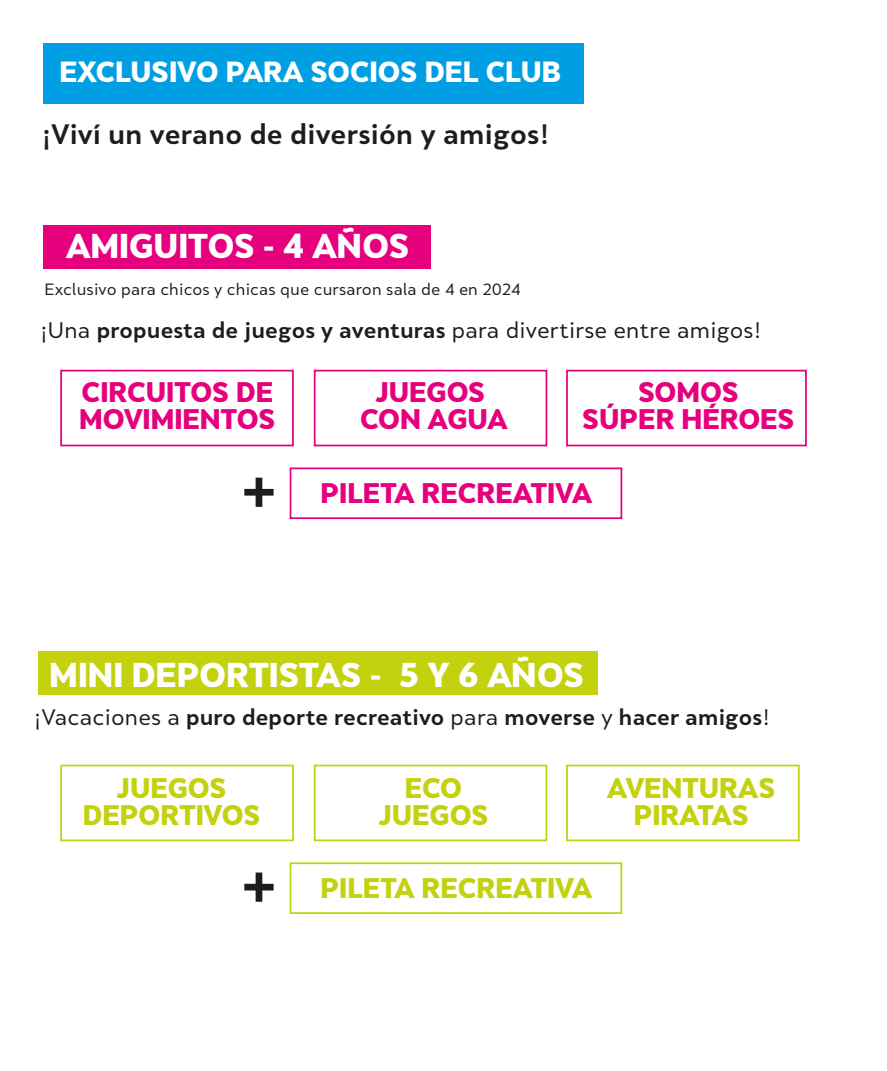
<style>
.page{position:relative;width:887px;height:1071px;background:#fff}
.page>*{position:absolute;margin:0;border:0;box-sizing:border-box;transform-origin:0 0}
.t1{font:900 32.2px "Skola Sans";color:#fff}
.t2{font:900 27.3px "Skola Sans";color:#fff}
.t3{font:900 26.6px/27.3px "Skola Sans";color:#e6007d;text-align:center}
.t4{font:900 26.6px/27.3px "Skola Sans";color:#c4d10f;text-align:center}
.t5{font:700 26.25px "Skola Sans";letter-spacing:.005em;color:#1d1d1b}
.t6{font:700 21px "Skola Sans";letter-spacing:.005em;color:#1d1d1b}
.t7{font:21px "Skola Sans";letter-spacing:.005em;color:#1d1d1b}
.t8{font:15.22px "Skola Sans";letter-spacing:.005em;color:#1d1d1b}
.s1{font-weight:700}
.s2{font-size:53.38px;color:#1d1d1b}
.s3{font-weight:400}
</style>
<div class="page">
<div style="left:566px;top:370px;width:240px;height:76px;border:2px solid #e6007d"></div>
<div style="left:314px;top:370px;width:233px;height:76px;border:2px solid #e6007d"></div>
<div style="left:60px;top:370px;width:234px;height:76px;border:2px solid #e6007d"></div>
<div style="left:289px;top:467px;width:333px;height:52px;border:2px solid #e6007d"></div>
<div style="left:566px;top:765px;width:233px;height:76px;border:2px solid #c4d10f"></div>
<div style="left:314px;top:765px;width:233px;height:76px;border:2px solid #c4d10f"></div>
<div style="left:60px;top:765px;width:234px;height:76px;border:2px solid #c4d10f"></div>
<div style="left:289px;top:862px;width:333px;height:52px;border:2px solid #c4d10f"></div>
<div style="left:43px;top:225px;width:387px;height:43px;background:#e6007d"></div>
<div style="left:39px;top:652px;width:559px;height:43px;background:#c4d10f"></div>
<div style="left:43px;top:43px;width:540px;height:60px;background:#009fe3"></div>
<p class="t2" style="left:60px;top:54px;width:503px">EXCLUSIVO PARA SOCIOS DEL CLUB</p>
<p class="t5" style="left:42px;top:118px;width:508px">¡Viví un verano de diversión y amigos!</p>
<p class="t1" style="left:66px;top:226px;width:345px">AMIGUITOS - 4 AÑOS</p>
<p class="t8" style="left:45px;top:280px;width:477px">Exclusivo para chicos y chicas que cursaron sala de 4 en 2024</p>
<p class="t7" style="left:40px;top:317px;width:722px">¡Una <span class="s1">propuesta de juegos y aventuras</span> para divertirse entre amigos!</p>
<p class="t3" style="left:79px;top:378px;width:198px;text-align:left">CIRCUITOS DE<br>MOVIMIENTOS</p>
<p class="t3" style="left:360px;top:378px;width:149px">JUEGOS<br>CON AGUA</p>
<p class="t3" style="left:582px;top:378px;width:214px">SOMOS<br>SÚPER HÉROES</p>
<p class="t3" style="left:241px;top:479px;width:352px"><span class="s2">+</span> PILETA RECREATIVA</p>
<p class="t1" style="left:49px;top:655px;width:536px">MINI DEPORTISTAS - 5 Y 6 AÑOS</p>
<p class="t6" style="left:34px;top:704px;width:737px"><span class="s3">¡Vacaciones a</span> puro deporte recreativo <span class="s3">para</span> moverse <span class="s3">y</span> hacer amigos<span class="s3">!</span></p>
<p class="t4" style="left:83px;top:774px;width:179px">JUEGOS<br>DEPORTIVOS</p>
<p class="t4" style="left:378px;top:773px;width:111px">ECO<br>JUEGOS</p>
<p class="t4" style="left:607px;top:774px;width:170px">AVENTURAS<br>PIRATAS</p>
<p class="t4" style="left:241px;top:874px;width:352px"><span class="s2">+</span> PILETA RECREATIVA</p>
</div>
